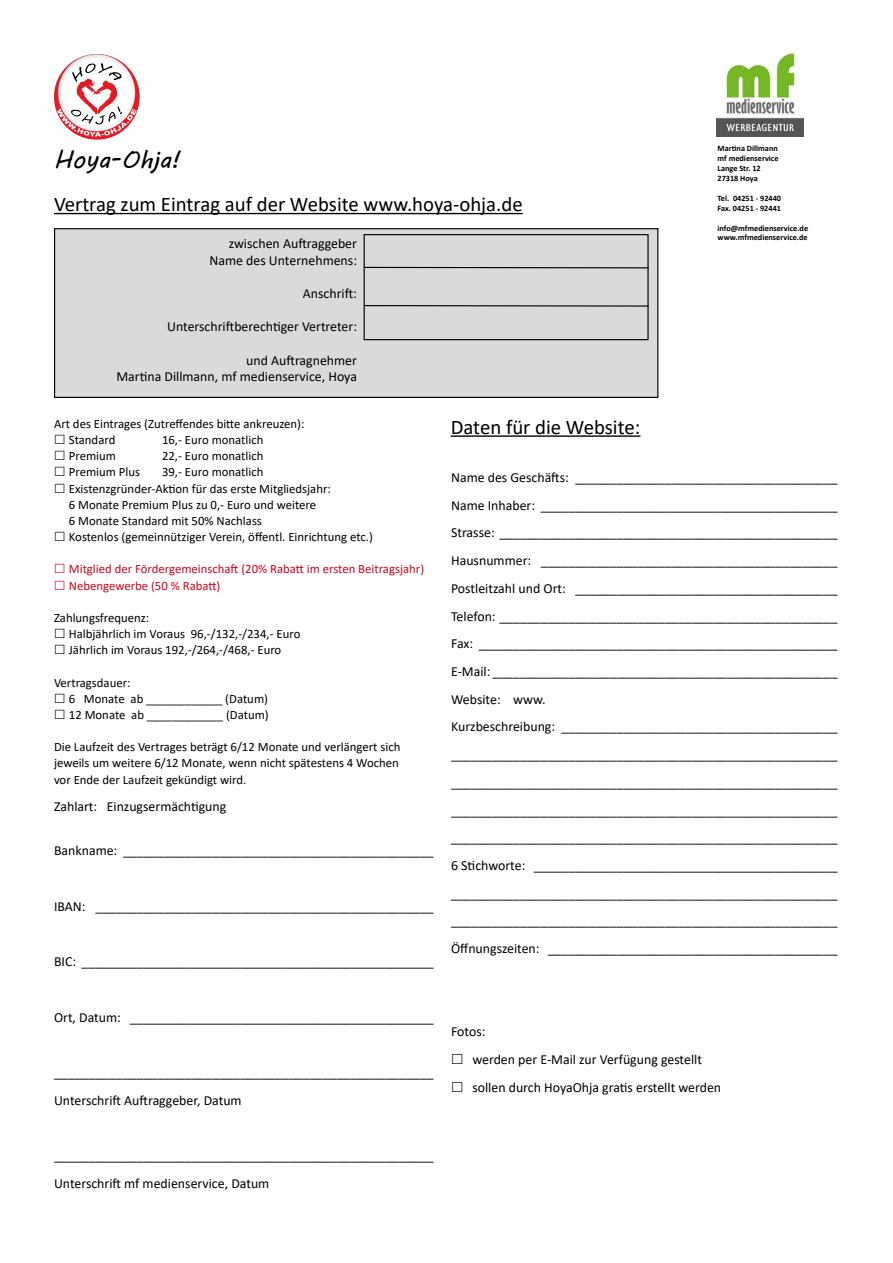
<style>
.page{position:relative;width:893px;height:1263px;background:#fff}
.page>*{position:absolute;margin:0;border:0;box-sizing:border-box;transform-origin:0 0}
.t1{font:24.75px "MV Boli";color:#000}
.t2{font:20.85px "Calibri";color:#000}
.t3{font:13.8px/27.8px "Calibri";color:#000}
.t4{font:12.75px/16.2px "Calibri";color:#000}
.t5{font:12.75px/16.2px "Calibri";color:#cd061f}
.t6{font:700 8.25px/9.9px "Calibri";color:#000}
</style>
<div class="page">
<svg style="left:54px;top:54px;width:86px;height:86px"></svg>
<svg style="left:58px;top:54px;width:77px;height:77px"></svg>
<svg style="left:57px;top:63px;width:80px;height:74px"></svg>
<img style="left:717px;top:53px;width:87px;height:83px">
<div style="left:55px;top:229px;width:603px;height:168px;background:#d9dadb"></div>
<div style="left:54px;top:228px;width:604px;height:170px;border:1px solid #000"></div>
<hr style="left:54px;top:213px;width:469px;height:1px;background:#000">
<div style="left:364px;top:234px;width:285px;height:106px;border:1px solid #000"></div>
<svg style="left:363px;top:266px;width:286px;height:3px"></svg>
<svg style="left:363px;top:304px;width:286px;height:3px"></svg>
<hr style="left:451px;top:435px;width:189px;height:2px;background:#000">
<h1 class="t1" style="left:54px;top:143px;width:128px">Hoya-Ohja!</h1>
<h2 class="t2" style="left:54px;top:190px;width:470px">Vertrag zum Eintrag auf der Website www.hoya-ohja.de</h2>
<p class="t3" style="left:209px;top:235px;width:149px;line-height:16.6px;text-align:right">zwischen Auftraggeber<br>Name des Unternehmens:</p>
<p class="t3" style="left:303px;top:279px;width:56px">Anschrift:</p>
<p class="t3" style="left:167px;top:313px;width:191px">Unterschriftberechtiger Vertreter:</p>
<p class="t3" style="left:116px;top:351px;width:242px;line-height:16.6px;text-align:right">und Auftragnehmer<br>Martina Dillmann, mf medienservice, Hoya</p>
<p class="t4" style="left:69px;top:415px;width:237px;text-indent:-15px">Art des Eintrages (Zutreffendes bitte ankreuzen):<br>Standard</p>
<p class="t4" style="left:162px;top:431px;width:103px">16,- Euro monatlich</p>
<h2 class="t2" style="left:451px;top:412px;width:191px">Daten für die Website:</h2>
<p class="t6" style="left:717px;top:144px;width:63px">Martina Dillmann mf medienservice<br>Lange Str. 12<br>27318 Hoya</p>
<p class="t6" style="left:717px;top:193px;width:65px">Tel. 04251 - 92440<br>Fax. 04251 - 92441</p>
<p class="t6" style="left:717px;top:223px;width:92px">info@mfmedienservice.de www.mfmedienservice.de</p>
<p class="t4" style="left:69px;top:447px;width:49px">Premium</p>
<p class="t4" style="left:162px;top:447px;width:103px">22,- Euro monatlich</p>
<p class="t4" style="left:69px;top:464px;width:73px">Premium Plus</p>
<p class="t4" style="left:69px;top:464px;width:306px;text-indent:93px">39,- Euro monatlich Existenzgründer-Aktion für das erste Mitgliedsjahr:<br>6 Monate Premium Plus zu 0,- Euro und weitere<br>6 Monate Standard mit 50% Nachlass<br>Kostenlos (gemeinnütziger Verein, öffentl. Einrichtung etc.)</p>
<p class="t5" style="left:69px;top:561px;width:357px">Mitglied der Fördergemeinschaft (20% Rabatt im ersten Beitragsjahr)<br>Nebengewerbe (50 % Rabatt)</p>
<p class="t4" style="left:69px;top:609px;width:233px;text-indent:-15px">Zahlungsfrequenz:<br>Halbjährlich im Voraus 96,-/132,-/234,- Euro<br>Jährlich im Voraus 192,-/264,-/468,- Euro</p>
<p class="t4" style="left:69px;top:674px;width:201px;text-indent:-15px">Vertragsdauer:<br>6 Monate ab ____________ (Datum)<br>12 Monate ab ____________ (Datum)</p>
<p class="t4" style="left:54px;top:738px;width:348px;text-align:justify">Die Laufzeit des Vertrages beträgt 6/12 Monate und verlängert sich jeweils um weitere 6/12 Monate, wenn nicht spätestens 4 Wochen vor Ende der Laufzeit gekündigt wird.</p>
<p class="t3" style="left:54px;top:792px;width:174px">Zahlart: Einzugsermächtigung</p>
<p class="t3" style="left:54px;top:836px;width:381px">Bankname: _____________________________________________</p>
<p class="t3" style="left:54px;top:892px;width:381px">IBAN: _________________________________________________</p>
<p class="t3" style="left:54px;top:947px;width:381px">BIC: ___________________________________________________</p>
<p class="t3" style="left:451px;top:463px;width:388px">Name des Geschäfts: ______________________________________ Name Inhaber: ___________________________________________ Strasse: _________________________________________________ Hausnummer: ___________________________________________ Postleitzahl und Ort: ______________________________________ Telefon: _________________________________________________ Fax: ____________________________________________________ E-Mail: __________________________________________________ Website: www.<br>Kurzbeschreibung: ________________________________________ ________________________________________________________ ________________________________________________________ ________________________________________________________ ________________________________________________________ 6 Stichworte: ____________________________________________ ________________________________________________________ ________________________________________________________ Öffnungszeiten: __________________________________________</p>
<p class="t3" style="left:54px;top:1003px;width:381px">Ort, Datum: ____________________________________________</p>
<p class="t3" style="left:54px;top:1058px;width:381px">_______________________________________________________<br>Unterschrift Auftraggeber, Datum</p>
<p class="t3" style="left:472px;top:1017px;width:250px;text-indent:-21px">Fotos:<br>werden per E-Mail zur Verfügung gestellt sollen durch HoyaOhja gratis erstellt werden</p>
<p class="t3" style="left:54px;top:1141px;width:381px">_______________________________________________________<br>Unterschrift mf medienservice, Datum</p>
</div>
